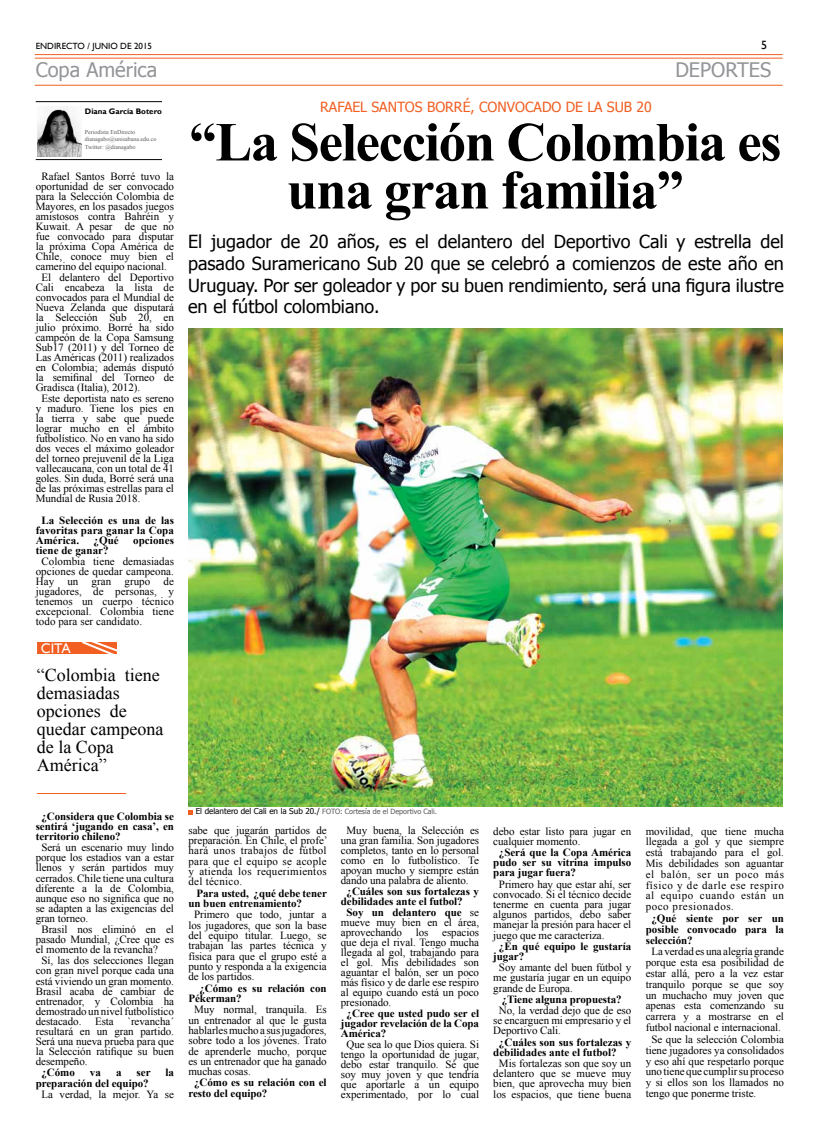
<style>
.page{position:relative;width:820px;height:1134px;background:#fff}
.page>*{position:absolute;margin:0;border:0;box-sizing:border-box;transform-origin:0 0}
.t1{font:700 55px/48px "Times New Roman";letter-spacing:-.025em;color:#000;text-align:center}
.t2{font:20px "Tahoma";color:#939598}
.t3{font:18px/21.6px "Tahoma";color:#000;text-align:justify}
.t4{font:18px/18px "Times New Roman";color:#000}
.t5{font:14px "Tahoma";color:#f15f22}
.t6{font:14px "Gill Sans";color:#fff}
.t7{font:12px "Gill Sans";color:#000}
.t8{font:11px/10px "Times New Roman";letter-spacing:-.005em;color:#000;text-align:justify}
.t9{font:700 11px/10px "Times New Roman";letter-spacing:-.005em;color:#000}
.t10{font:9px "Gill Sans";color:#000}
.t11{font:700 8px "Gill Sans";color:#000}
.t12{font:7.2px "Tahoma";color:#58595b}
.t13{font:6px/7.2px "Times New Roman";color:#58595b}
.s1{font-size:8.1px;color:#000}
.s2{font-weight:700}
</style>
<div class="page">
<hr style="left:35px;top:85px;width:747px;height:1px;background:#f15f22">
<hr style="left:35px;top:54px;width:747px;height:1px;background:#f15f22">
<hr style="left:35px;top:58px;width:747px;height:1px;background:#f15f22">
<img style="left:38px;top:108px;width:43px;height:48px">
<hr style="left:36px;top:101px;width:126px;height:1px;background:#000">
<hr style="left:36px;top:159px;width:126px;height:1px;background:#000">
<img style="left:188px;top:328px;width:594px;height:478px">
<hr style="left:37px;top:793px;width:89px;height:1px;background:#f15f22">
<div style="left:37px;top:643px;width:79px;height:11px;background:#f15f22"></div>
<svg style="left:80px;top:642px;width:37px;height:12px"></svg>
<svg style="left:188px;top:810px;width:4px;height:5px"></svg>
<p class="t10" style="left:36px;top:41px;width:72px">ENDIRECTO / JUNIO</p>
<p class="t10" style="left:120px;top:41px;width:33px">DE 2015</p>
<p class="t7" style="left:760px;top:38px;width:7px">5</p>
<h2 class="t2" style="left:675px;top:56px;width:97px">DEPORTES</h2>
<p class="t11" style="left:85px;top:106px;width:78px">Diana García Botero</p>
<p class="t13" style="left:85px;top:128px;width:73px">Periodista EnDirecto dianagabo@unisabana.edu.co<br>Twitter: @dianagabo</p>
<p class="t8" style="left:36px;top:171px;width:140px;text-indent:6px">Rafael Santos Borré tuvo la oportunidad de ser convocado para la Selección Colombia de Mayores, en los pasados juegos amistosos contra Bahréin y Kuwait. A pesar de que no fue convocado para disputar la próxima Copa América de Chile, conoce muy bien el camerino del equipo nacional.</p>
<p class="t8" style="left:36px;top:272px;width:140px;text-indent:6px">El delantero del Deportivo Cali encabeza la lista de convocados para el Mundial de Nueva Zelanda que disputará la Selección Sub 20, en julio próximo. Borré ha sido campeón de la Copa Samsung Sub17 (2011) y del Torneo de Las Américas (2011) realizados en Colombia; además disputó la semifinal del Torneo de Gradisca (Italia), 2012).</p>
<p class="t8" style="left:36px;top:393px;width:140px;text-indent:6px">Este deportista nato es sereno y maduro. Tiene los pies en la tierra y sabe que puede lograr mucho en el ámbito futbolístico. No en vano ha sido dos veces el máximo goleador del torneo prejuvenil de la Liga vallecaucana, con un total de 41 goles. Sin duda, Borré será una de las próximas estrellas para el Mundial de Rusia 2018.</p>
<p class="t9" style="left:36px;top:515px;width:140px;text-align:justify;text-indent:6px">La Selección es una de las favoritas para ganar la Copa América.</p>
<h2 class="t2" style="left:36px;top:56px;width:123px">Copa América</h2>
<p class="t5" style="left:320px;top:98px;width:125px">RAFAEL SANTOS Borré</p>
<p class="t5" style="left:470px;top:98px;width:28px">, Convocado</p>
<p class="t5" style="left:565px;top:98px;width:88px">de la Sub 20</p>
<h1 class="t1" style="left:189px;top:117px;width:593px">“La Selección Colombia es una gran familia”</h1>
<p class="t3" style="left:188px;top:230px;width:597px">El jugador de 20 años, es el delantero del Deportivo Cali y estrella del pasado Suramericano Sub 20 que se celebró a comienzos de este año en Uruguay. Por ser goleador y por su buen rendimiento, será una figura ilustre en el fútbol colombiano.</p>
<p class="t9" style="left:94px;top:535px;width:27px">¿Qué</p>
<p class="t9" style="left:133px;top:535px;width:42px">opciones</p>
<p class="t9" style="left:36px;top:545px;width:74px">tiene de ganar?</p>
<p class="t8" style="left:36px;top:556px;width:140px;text-indent:6px">Colombia tiene demasiadas opciones de quedar campeona.<br>Hay un gran grupo de jugadores, de personas, y tenemos un cuerpo técnico excepcional. Colombia tiene todo para ser candidato.</p>
<p class="t6" style="left:41px;top:640px;width:31px">CITA</p>
<h3 class="t4" style="left:37px;top:666px;width:128px">“Colombia tiene demasiadas opciones de quedar campeona de la Copa<br>América”</h3>
<p class="t9" style="left:36px;top:811px;width:140px;text-align:justify;text-indent:6px">¿Considera que Colombia se sentirá ‘jugando en casa’, en territorio chileno?</p>
<p class="t8" style="left:36px;top:842px;width:140px;text-indent:6px">Será un escenario muy lindo porque los estadios van a estar llenos y serán partidos muy cerrados. Chile tiene una cultura diferente a la de Colombia, aunque eso no significa que no se adapten a las exigencias del gran torneo.</p>
<p class="t8" style="left:36px;top:924px;width:140px;text-indent:6px">Brasil nos eliminó en el pasado Mundial, ¿Cree que es el momento de la revancha?</p>
<p class="t8" style="left:36px;top:955px;width:140px;text-indent:6px">Sí, las dos selecciones llegan con gran nivel porque cada una está viviendo un gran momento.<br>Brasil acaba de cambiar de entrenador, y Colombia ha demostrado un nivel futbolístico destacado. Esta `revancha´ resultará en un gran partido.<br>Será una nueva prueba para que la Selección ratifique su buen desempeño.</p>
<p class="t9" style="left:41px;top:1067px;width:35px">¿Cómo</p>
<p class="t9" style="left:90px;top:1067px;width:12px">va</p>
<p class="t9" style="left:116px;top:1067px;width:7px">a</p>
<p class="t9" style="left:136px;top:1067px;width:15px">ser</p>
<p class="t9" style="left:165px;top:1067px;width:10px">la</p>
<p class="t9" style="left:36px;top:1077px;width:114px">preparación del equipo?</p>
<p class="t8" style="left:41px;top:1089px;width:134px">La verdad, la mejor. Ya se</p>
<p class="t12" style="left:196px;top:806px;width:243px"><span class="s1">El delantero del Cali en la Sub 20./</span> FOTO: Cortesía de el Deportivo Cali.</p>
<p class="t8" style="left:188px;top:825px;width:140px;line-height:10.3px">sabe que jugarán partidos de preparación. En Chile, el profe’ hará unos trabajos de fútbol para que el equipo se acople y atienda los requerimientos del técnico.</p>
<p class="t9" style="left:188px;top:888px;width:140px;line-height:10.3px;text-indent:8px">Para usted, ¿qué debe tener un buen entrenamiento?</p>
<p class="t8" style="left:188px;top:909px;width:140px;line-height:10.3px;text-indent:6px">Primero que todo, juntar a los jugadores, que son la base del equipo titular. Luego, se trabajan las partes técnica y física para que el grupo esté a punto y responda a la exigencia de los partidos.</p>
<p class="t9" style="left:188px;top:982px;width:140px;line-height:10.3px;text-indent:11px">¿Cómo es su relación con<br>Pékerman?</p>
<p class="t8" style="left:188px;top:1004px;width:140px;line-height:10.3px;text-indent:6px">Muy normal, tranquila. Es un entrenador al que le gusta hablarles mucho a sus jugadores, sobre todo a los jóvenes. Trato de aprenderle mucho, porque es un entrenador que ha ganado muchas cosas.</p>
<p class="t9" style="left:188px;top:1077px;width:140px;line-height:10.3px;text-indent:6px">¿Cómo es su relación con el resto del equipo?</p>
<p class="t8" style="left:341px;top:825px;width:140px;text-indent:6px">Muy buena, la Selección es una gran familia. Son jugadores completos, tanto en lo personal como en lo futbolístico. Te apoyan mucho y siempre están dando una palabra de aliento.</p>
<p class="t9" style="left:341px;top:886px;width:140px;text-indent:6px">¿Cuáles son sus fortalezas y debilidades ante el futbol?</p>
<p class="t8" style="left:341px;top:907px;width:140px;text-indent:6px"><span class="s2">Soy un delantero que</span> se mueve muy bien en el área, aprovechando los espacios que deja el rival. Tengo mucha llegada al gol, trabajando para el gol. Mis debilidades son aguantar el balón, ser un poco más físico y de darle ese respiro al equipo cuando está un poco presionado.</p>
<p class="t9" style="left:341px;top:1008px;width:140px;text-align:justify;text-indent:6px">¿Cree que usted pudo ser el jugador revelación de la Copa América?</p>
<p class="t8" style="left:341px;top:1039px;width:140px;text-align:center">Que sea lo que Dios quiera. Si tengo la oportunidad de jugar, debo estar tranquilo. Sé que soy muy joven y que tendría que aportarle a un equipo experimentado, por lo cual</p>
<p class="t8" style="left:493px;top:825px;width:139px">debo estar listo para jugar en cualquier momento.</p>
<p class="t9" style="left:493px;top:847px;width:139px;text-align:justify;text-indent:6px">¿Será que la Copa América pudo ser su vitrina impulso para jugar fuera?</p>
<p class="t8" style="left:493px;top:878px;width:139px;text-indent:6px">Primero hay que estar ahí, ser convocado. Si el técnico decide tenerme en cuenta para jugar algunos partidos, debo saber manejar la presión para hacer el juego que me caracteriza.</p>
<p class="t9" style="left:493px;top:941px;width:139px;text-indent:6px">¿En qué equipo le gustaría jugar?</p>
<p class="t8" style="left:493px;top:962px;width:139px;text-indent:6px">Soy amante del buen fútbol y me gustaría jugar en un equipo grande de Europa.</p>
<p class="t9" style="left:501px;top:994px;width:121px">¿Tiene alguna propuesta?</p>
<p class="t8" style="left:493px;top:1005px;width:139px;text-indent:6px">No, la verdad dejo que de eso se encarguen mi empresario y el Deportivo Cali.</p>
<p class="t9" style="left:493px;top:1036px;width:139px;text-indent:6px">¿Cuáles son sus fortalezas y debilidades ante el futbol?</p>
<p class="t8" style="left:493px;top:1058px;width:139px;text-align:center">Mis fortalezas son que soy un delantero que se mueve muy bien, que aprovecha muy bien los espacios, que tiene buena</p>
<p class="t8" style="left:645px;top:825px;width:140px;line-height:10.8px">movilidad, que tiene mucha llegada a gol y que siempre está trabajando para el gol.<br>Mis debilidades son aguantar el balón, ser un poco más físico y de darle ese respiro al equipo cuando están un poco presionados.</p>
<p class="t9" style="left:645px;top:913px;width:140px;line-height:10.8px;text-align:justify;text-indent:6px">¿Qué siente por ser un posible convocado para la selección?</p>
<p class="t8" style="left:645px;top:946px;width:140px;line-height:10.8px;text-align:center">La verdad es una alegría grande porque esta esa posibilidad de estar allá, pero a la vez estar tranquilo porque se que soy un muchacho muy joven que apenas esta comenzando su carrera y a mostrarse en el futbol nacional e internacional.</p>
<p class="t8" style="left:645px;top:1034px;width:140px;line-height:10.8px;text-indent:6px">Se que la selección Colombia tiene jugadores ya consolidados y eso ahí que respetarlo porque uno tiene que cumplir su proceso y si ellos son los llamados no tengo que ponerme triste.</p>
</div>
